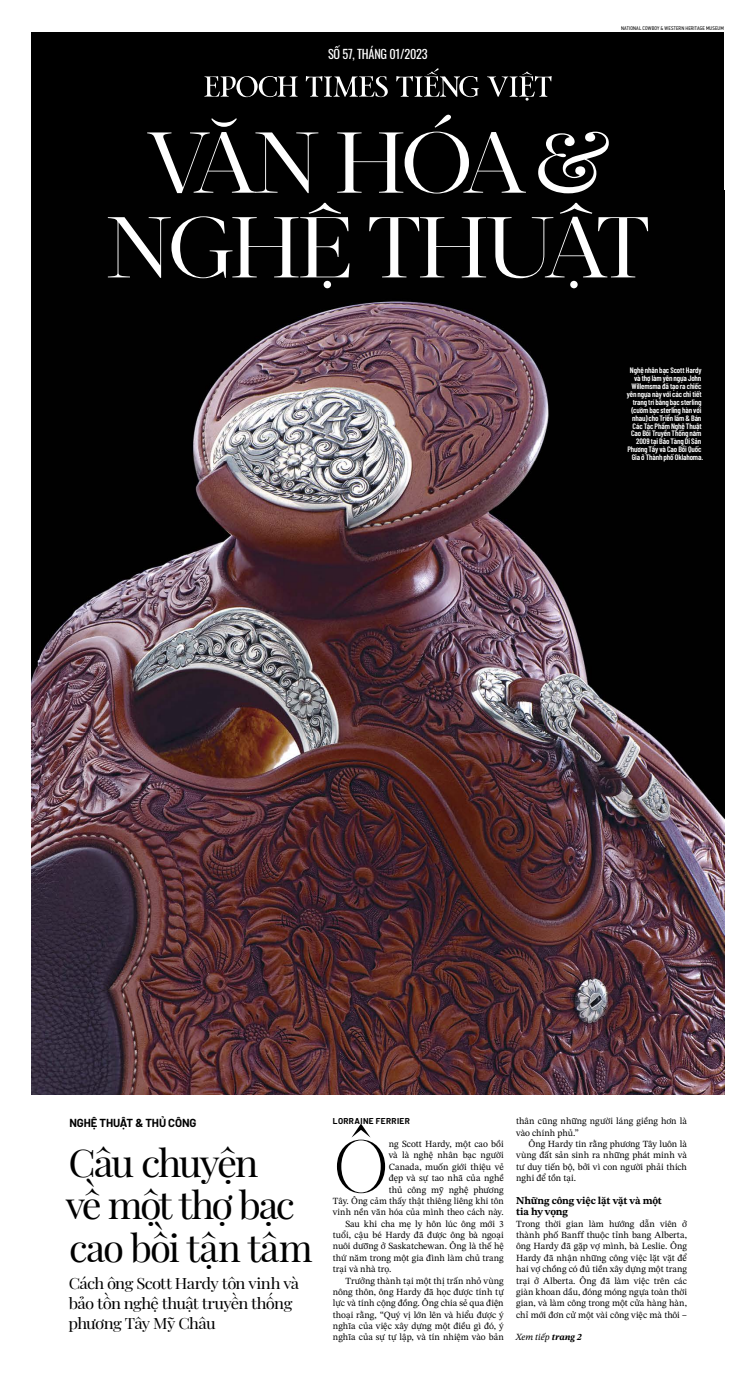
<style>
.page{position:relative;width:756px;height:1386px;background:#fff}
.page>*{position:absolute;margin:0;border:0;box-sizing:border-box;transform-origin:0 0}
.t1{font:300 74.46px "Acta Display";color:#000}
.t2{font:37.54px/42.4px "Playfair Display";letter-spacing:-.06em;color:#000;scale:1.06 1}
.t3{font:15.22px/19.7px "Playfair Display";letter-spacing:-.04em;color:#000;scale:1.1 1}
.t4{font:12.25px "Oswald";letter-spacing:-.02em;color:#fff}
.t5{font:700 11.38px "Barlow";letter-spacing:-.01em;color:#000}
.t6{font:700 10.5px/11.4px "STIX Two Text";letter-spacing:-.015em;color:#000}
.t7{font:9.45px/11.4px "STIX Two Text";color:#000;text-align:justify}
.t8{font:italic 9.45px "STIX Two Text";color:#000}
.t9{font:700 8.31px "Barlow";letter-spacing:.04em;color:#000}
.t10{font:600 7.88px/7.9px "Barlow Condensed";letter-spacing:-.015em;color:#fff;text-align:right}
.t11{font:5.25px "SVN PF Din Text Pro Con";letter-spacing:.03em;color:#000}
.s1{font-weight:700}
</style>
<div class="page">
<div style="left:32px;top:32px;width:692px;height:1063px;background:#000"></div>
<img style="left:32px;top:193px;width:692px;height:902px">
<svg style="left:306px;top:76px;width:82px;height:21px"></svg>
<svg style="left:204px;top:76px;width:94px;height:21px"></svg>
<svg style="left:396px;top:68px;width:83px;height:29px"></svg>
<svg style="left:487px;top:72px;width:65px;height:29px"></svg>
<div style="left:570px;top:281px;width:8px;height:7px;background:#fff;border-radius:50%"></div>
<div style="left:324px;top:281px;width:7px;height:7px;background:#fff;border-radius:50%"></div>
<svg style="left:108px;top:203px;width:242px;height:75px"></svg>
<svg style="left:369px;top:203px;width:279px;height:75px"></svg>
<svg style="left:337px;top:115px;width:189px;height:79px"></svg>
<svg style="left:147px;top:118px;width:171px;height:75px"></svg>
<svg style="left:538px;top:132px;width:71px;height:61px"></svg>
<p class="t4" style="left:328px;top:43px;width:101px">SỐ 57, THÁNG 01/2023</p>
<p class="t11" style="left:621px;top:24px;width:104px">NATIONAL COWBOY &amp; WESTERN HERITAGE MUSEUM</p>
<p class="t10" style="left:627px;top:366px;width:78px">Nghệ nhân bạc Scott Hardy và thợ làm yên ngựa John<br>Willemsma đã tạo ra chiếc yên ngựa này với các chi tiết trang trí bằng bạc sterling (cườm bạc sterling hàn với nhau) cho Triển lãm &amp; Bán<br>Các Tác Phẩm Nghệ Thuật<br>Cao Bồi Truyền Thống năm<br>2009 tại Bảo Tàng Di Sản<br>Phương Tây và Cao Bồi Quốc<br>Gia ở Thành phố Oklahoma.</p>
<p class="t5" style="left:69px;top:1115px;width:128px">NGHỆ THUẬT &amp; THỦ CÔNG</p>
<h2 class="t2" style="left:66px;top:1138px;width:234px">Câu chuyện<br>về một thợ bạc cao bồi tận tâm</h2>
<h3 class="t3" style="left:69px;top:1272px;width:211px">Cách ông Scott Hardy tôn vinh và bảo tồn nghệ thuật truyền thống phương Tây Mỹ Châu</h3>
<p class="t9" style="left:333px;top:1115px;width:78px">LORRAINE FERRIER</p>
<h1 class="t1" style="left:333px;top:1123px;width:58px">Ô</h1>
<p class="t7" style="left:389px;top:1138px;width:117px">ng Scott Hardy, một cao bồi</p>
<p class="t7" style="left:389px;top:1149px;width:117px">và là nghệ nhân bạc người</p>
<p class="t7" style="left:389px;top:1161px;width:117px">Canada, muốn giới thiệu vẻ</p>
<p class="t7" style="left:389px;top:1172px;width:117px">đẹp và sự tao nhã của nghề</p>
<p class="t7" style="left:389px;top:1184px;width:117px">thủ công mỹ nghệ phương</p>
<p class="t7" style="left:333px;top:1195px;width:172px">Tây. Ông cảm thấy thật thiêng liêng khi tôn</p>
<p class="t7" style="left:333px;top:1206px;width:172px">vinh nền văn hóa của mình theo cách này.</p>
<p class="t7" style="left:345px;top:1218px;width:160px">Sau khi cha mẹ ly hôn lúc ông mới 3</p>
<p class="t7" style="left:333px;top:1229px;width:172px">tuổi, cậu bé Hardy đã được ông bà ngoại</p>
<p class="t7" style="left:333px;top:1241px;width:172px">nuôi dưỡng ở Saskatchewan. Ông là thế hệ</p>
<p class="t7" style="left:333px;top:1252px;width:172px">thứ năm trong một gia đình làm chủ trang</p>
<p class="t7" style="left:333px;top:1263px;width:60px">trại và nhà trọ.</p>
<p class="t7" style="left:345px;top:1275px;width:160px">Trưởng thành tại một thị trấn nhỏ vùng</p>
<p class="t7" style="left:333px;top:1286px;width:172px">nông thôn, ông Hardy đã học được tính tự</p>
<p class="t7" style="left:333px;top:1297px;width:172px">lực và tính cộng đồng. Ông chia sẻ qua điện</p>
<p class="t7" style="left:333px;top:1309px;width:172px">thoại rằng, “Quý vị lớn lên và hiểu được ý</p>
<p class="t7" style="left:333px;top:1320px;width:172px">nghĩa của việc xây dựng một điều gì đó, ý</p>
<p class="t7" style="left:333px;top:1332px;width:172px">nghĩa của sự tự lập, và tín nhiệm vào bản</p>
<p class="t7" style="left:516px;top:1115px;width:172px">thân cũng những người láng giềng hơn là vào chính phủ.”</p>
<p class="t7" style="left:516px;top:1138px;width:172px;text-indent:12px">Ông Hardy tin rằng phương Tây luôn là vùng đất sản sinh ra những phát minh và tư duy tiến bộ, bởi vì con người phải thích nghi để tồn tại.</p>
<p class="t6" style="left:516px;top:1195px;width:147px">Những công việc lặt vặt và một tia hy vọng</p>
<p class="t7" style="left:516px;top:1218px;width:172px">Trong thời gian làm hướng dẫn viên ở thành phố Banff thuộc tỉnh bang Alberta, ông Hardy đã gặp vợ mình, bà Leslie. Ông Hardy đã nhận những công việc lặt vặt để hai vợ chồng có đủ tiền xây dựng một trang trại ở Alberta. Ông đã làm việc trên các giàn khoan dầu, đóng móng ngựa toàn thời gian, và làm công trong một cửa hàng hàn, chỉ mới đơn cử một vài công việc mà thôi –</p>
<p class="t8" style="left:516px;top:1330px;width:68px">Xem tiếp <span class="s1">trang 2</span></p>
</div>
